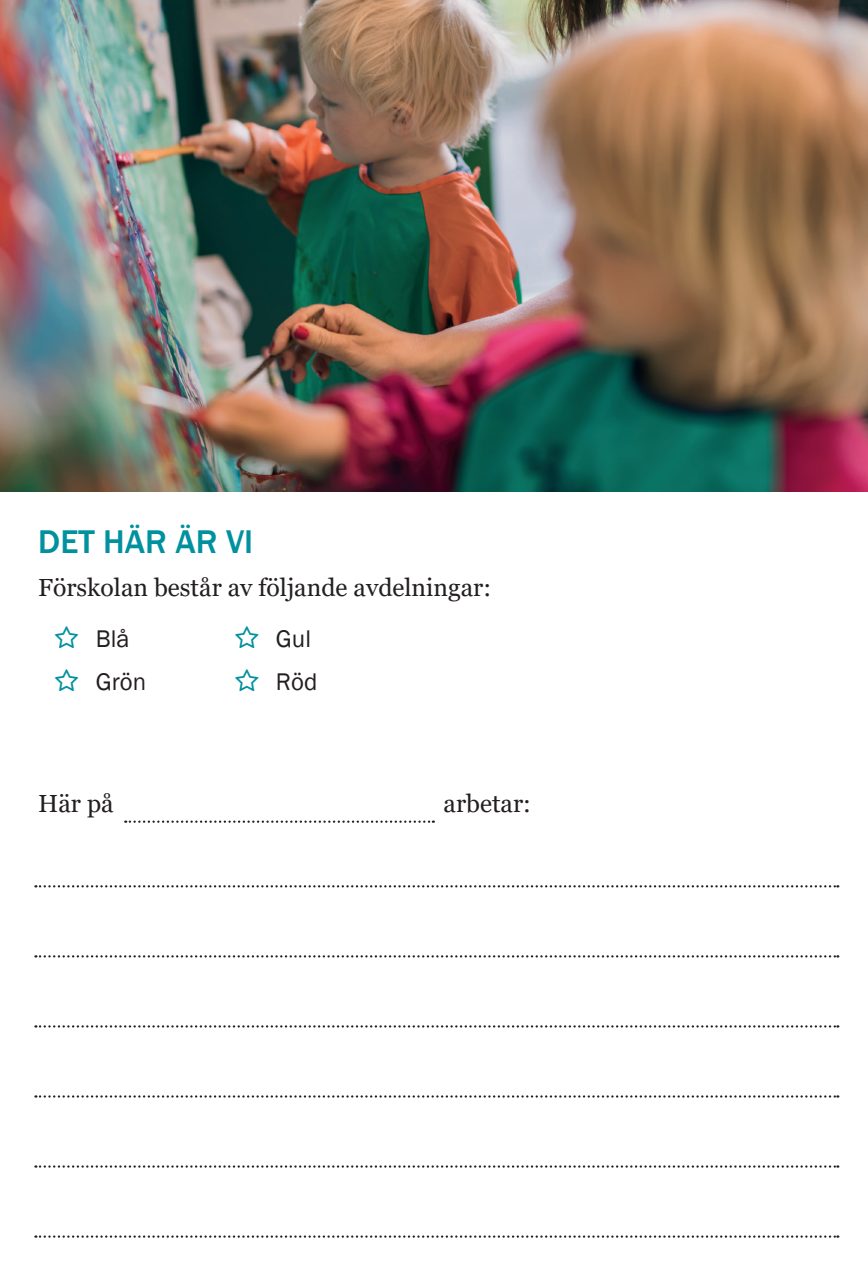
<style>
.page{position:relative;width:868px;height:1276px;background:#fff}
.page>*{position:absolute;margin:0;border:0;box-sizing:border-box;transform-origin:0 0}
.t1{font:500 33.75px "Franklin Gothic";color:#00919f}
.t2{font:24.75px "Georgia";color:#231f20}
.t3{font:24.75px/42.5px "Franklin Gothic";color:#231f20}
</style>
<div class="page">
<img style="left:0;top:0;width:867px;height:491px">
<svg style="left:35px;top:885px;width:803px;height:2px"></svg>
<svg style="left:125px;top:820px;width:309px;height:3px"></svg>
<svg style="left:35px;top:955px;width:803px;height:2px"></svg>
<svg style="left:35px;top:1025px;width:803px;height:2px"></svg>
<svg style="left:35px;top:1095px;width:803px;height:2px"></svg>
<svg style="left:35px;top:1165px;width:803px;height:2px"></svg>
<svg style="left:35px;top:1235px;width:803px;height:2px"></svg>
<h1 class="t1" style="left:38px;top:521px;width:216px">DET HÄR ÄR VI</h1>
<p class="t2" style="left:38px;top:572px;width:454px">Förskolan består av följande avdelningar:</p>
<p class="t3" style="left:96px;top:618px;width:52px">Blå<br>Grön</p>
<p class="t3" style="left:276px;top:618px;width:43px">Gul<br>Röd</p>
<p class="t2" style="left:38px;top:788px;width:77px">Här på</p>
<p class="t2" style="left:443px;top:788px;width:89px">arbetar:</p>
</div>
